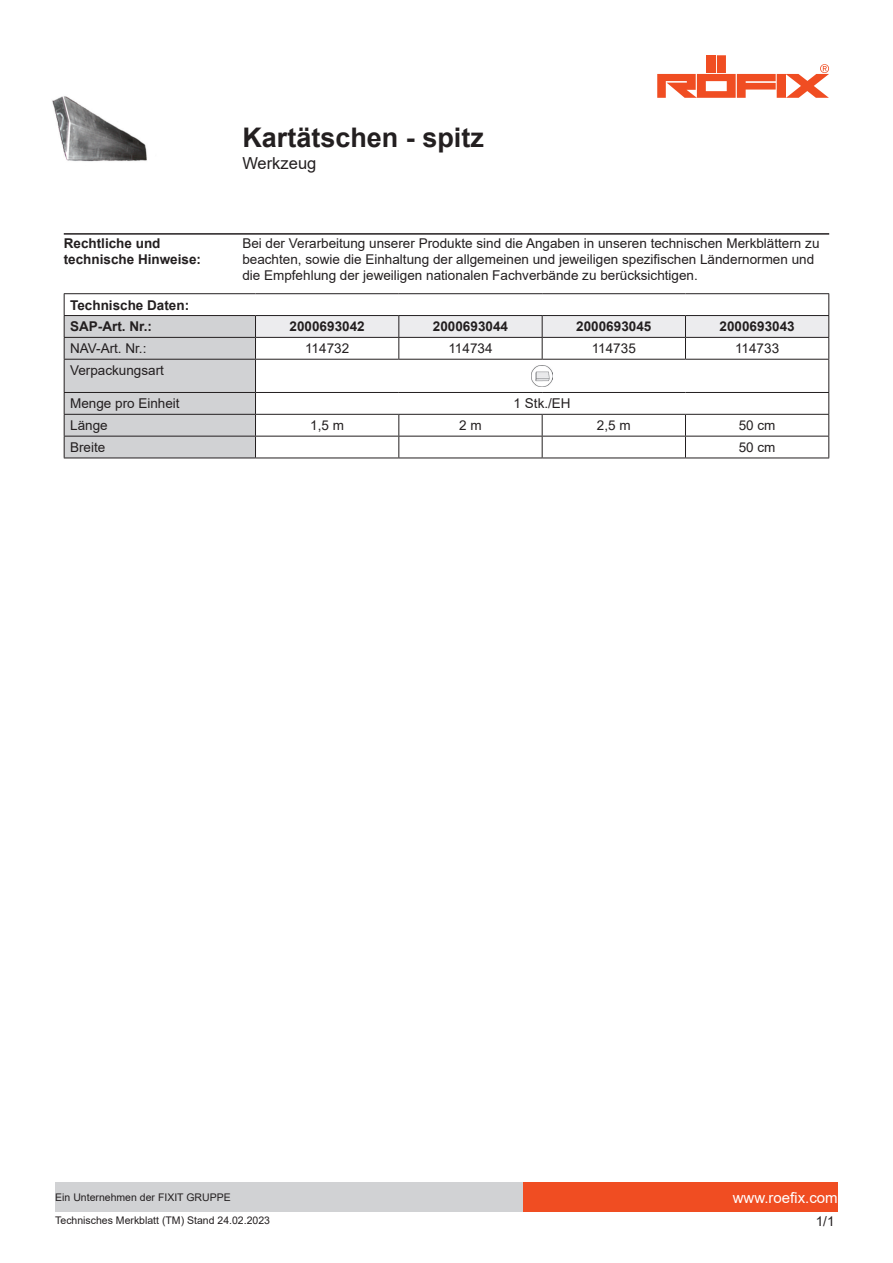
<style>
.page{position:relative;width:893px;height:1263px;background:#fff}
.page>*{position:absolute;margin:0;border:0;box-sizing:border-box;transform-origin:0 0}
.t1{font:700 27px "Arial";color:#231f20}
.t2{font:16.5px "Arial";color:#231f20}
.t3{font:15px "Arial";color:#fff}
.t4{font:13.5px/16.2px "Arial";color:#231f20}
.t5{font:700 13.5px/16.2px "Arial";color:#231f20}
.t6{font:10.5px "Arial";color:#231f20}
</style>
<div class="page">
<img style="left:52px;top:96px;width:95px;height:66px">
<div style="left:717px;top:55px;width:9px;height:18px;background:#f04d22"></div>
<div style="left:707px;top:55px;width:9px;height:18px;background:#f04d22"></div>
<svg style="left:657px;top:64px;width:172px;height:34px"></svg>
<div style="left:523px;top:1182px;width:315px;height:30px;background:#f04d22"></div>
<div style="left:55px;top:1182px;width:468px;height:30px;background:#d1d2d4"></div>
<hr style="left:64px;top:233px;width:765px;height:2px;background:#231f20">
<hr style="left:64px;top:293px;width:191px;height:1px;background:#231f20">
<hr style="left:255px;top:293px;width:144px;height:1px;background:#231f20">
<hr style="left:399px;top:293px;width:143px;height:1px;background:#231f20">
<hr style="left:542px;top:293px;width:143px;height:1px;background:#231f20">
<hr style="left:685px;top:293px;width:144px;height:1px;background:#231f20">
<svg style="left:64px;top:294px;width:765px;height:164px"></svg>
<hr style="left:64px;top:458px;width:191px;height:1px;background:#231f20">
<hr style="left:255px;top:458px;width:144px;height:1px;background:#231f20">
<hr style="left:399px;top:458px;width:143px;height:1px;background:#231f20">
<hr style="left:542px;top:458px;width:143px;height:1px;background:#231f20">
<hr style="left:685px;top:458px;width:144px;height:1px;background:#231f20">
<img style="left:531px;top:365px;width:22px;height:21px">
<h1 class="t1" style="left:242px;top:119px;width:243px">Kartätschen - spitz</h1>
<p class="t2" style="left:242px;top:152px;width:75px">Werkzeug</p>
<p class="t5" style="left:64px;top:235px;width:139px">Rechtliche und technische Hinweise:</p>
<p class="t4" style="left:242px;top:235px;width:579px">Bei der Verarbeitung unserer Produkte sind die Angaben in unseren technischen Merkblättern zu beachten, sowie die Einhaltung der allgemeinen und jeweiligen spezifischen Ländernormen und die Empfehlung der jeweiligen nationalen Fachverbände zu berücksichtigen.</p>
<p class="t5" style="left:70px;top:294px;width:121px;line-height:21.9px">Technische Daten:<br>SAP-Art. Nr.:</p>
<p class="t5" style="left:290px;top:319px;width:77px">2000693042</p>
<p class="t5" style="left:433px;top:319px;width:77px">2000693044</p>
<p class="t5" style="left:576px;top:319px;width:77px">2000693045</p>
<p class="t5" style="left:720px;top:319px;width:77px">2000693043</p>
<p class="t4" style="left:70px;top:340px;width:78px">NAV-Art. Nr.:</p>
<p class="t4" style="left:305px;top:340px;width:46px">114732</p>
<p class="t4" style="left:448px;top:340px;width:46px">114734</p>
<p class="t4" style="left:592px;top:340px;width:46px">114735</p>
<p class="t4" style="left:735px;top:340px;width:46px">114733</p>
<p class="t4" style="left:70px;top:362px;width:95px">Verpackungsart</p>
<p class="t4" style="left:70px;top:395px;width:111px">Menge pro Einheit</p>
<p class="t4" style="left:514px;top:395px;width:59px">1 Stk./EH</p>
<p class="t4" style="left:70px;top:417px;width:39px">Länge</p>
<p class="t4" style="left:310px;top:417px;width:35px">1,5 m</p>
<p class="t4" style="left:459px;top:417px;width:24px">2 m</p>
<p class="t4" style="left:597px;top:417px;width:35px">2,5 m</p>
<p class="t4" style="left:739px;top:417px;width:38px">50 cm</p>
<p class="t4" style="left:70px;top:439px;width:37px">Breite</p>
<p class="t4" style="left:739px;top:439px;width:38px">50 cm</p>
<p class="t6" style="left:55px;top:1190px;width:177px">Ein Unternehmen der FIXIT GRUPPE</p>
<p class="t3" style="left:733px;top:1187px;width:107px">www.roefix.com</p>
<p class="t6" style="left:55px;top:1213px;width:216px">Technisches Merkblatt (TM) Stand 24.02.2023</p>
<p class="t4" style="left:816px;top:1213px;width:20px">1/1</p>
</div>
